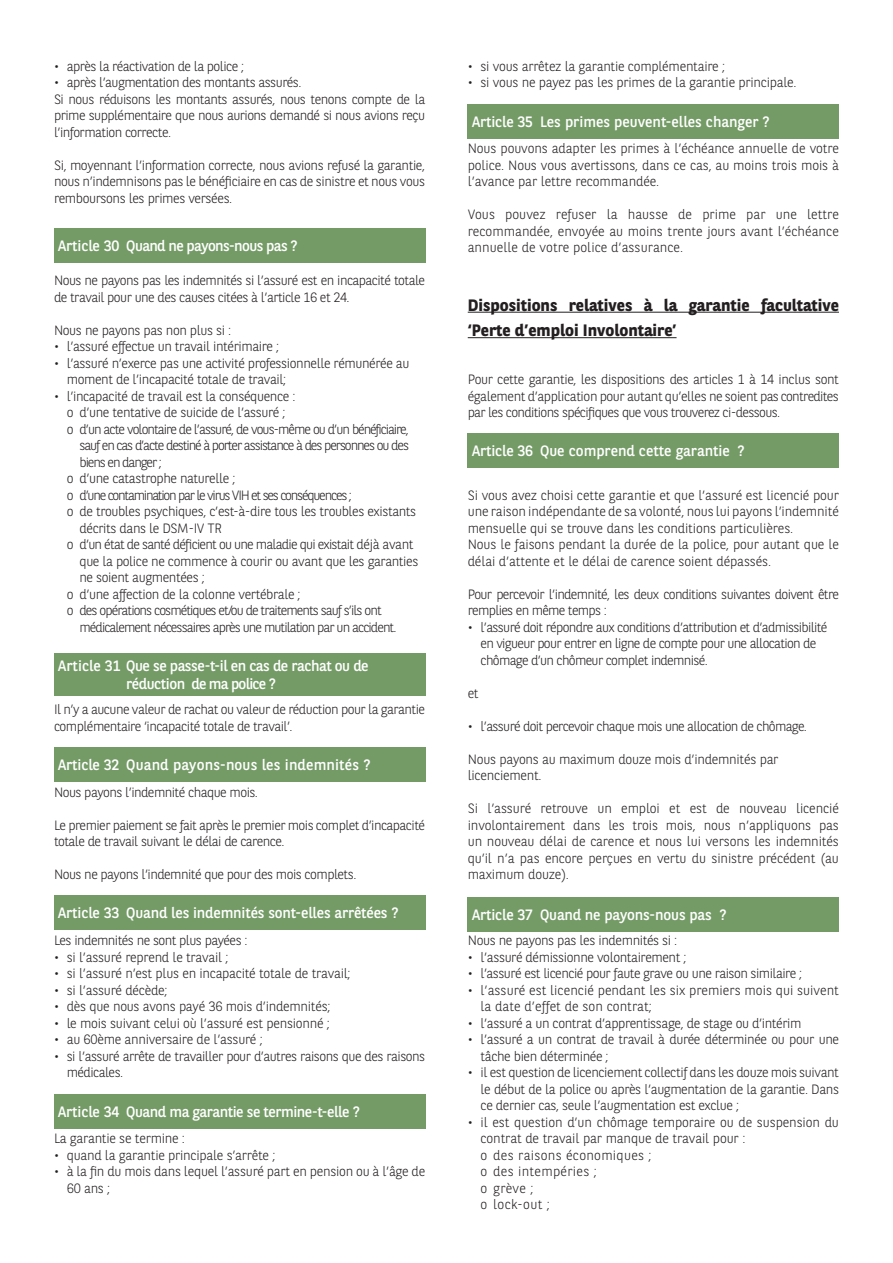
<style>
.page{position:relative;width:893px;height:1263px;background:#fff}
.page>*{position:absolute;margin:0;border:0;box-sizing:border-box;transform-origin:0 0}
.t1{font:700 16.5px/25.5px "BNPP Sans";color:#231f20}
.t2{font:15px "BNPP Sans";letter-spacing:-.01em;color:#fff}
.t3{font:15px/18px "BNPP Sans";letter-spacing:-.03em;color:#fff}
.t4{font:15px "BNPP Sans";letter-spacing:.01em;color:#fff}
.t5{font:15px "BNPP Sans";letter-spacing:-.04em;color:#fff}
.t6{font:300 13.5px/16.5px "BNPP Sans";letter-spacing:-.03em;color:#231f20}
.t7{font:300 13.5px/16.5px "BNPP Sans";letter-spacing:-.01em;color:#231f20}
.t8{font:300 13.5px/16.5px "BNPP Sans";letter-spacing:-.05em;color:#231f20}
.t9{font:300 13.5px "BNPP Sans";letter-spacing:-.07em;color:#231f20}
.t10{font:300 13.5px/16.5px "BNPP Sans";color:#231f20}
.t11{font:300 13.5px "BNPP Sans";letter-spacing:-.08em;color:#231f20}
.t12{font:300 13.5px "BNPP Sans";letter-spacing:-.06em;color:#231f20}
.t13{font:300 13.5px "BNPP Sans";letter-spacing:-.09em;color:#231f20}
</style>
<div class="page">
<div style="left:54px;top:228px;width:371px;height:34px;background:#749b66"></div>
<div style="left:54px;top:653px;width:371px;height:43px;background:#749b66"></div>
<div style="left:54px;top:747px;width:371px;height:34px;background:#749b66"></div>
<div style="left:54px;top:896px;width:371px;height:34px;background:#749b66"></div>
<div style="left:54px;top:1094px;width:371px;height:34px;background:#749b66"></div>
<hr style="left:468px;top:312px;width:371px;height:1px;background:#231f20">
<hr style="left:468px;top:337px;width:209px;height:1px;background:#231f20">
<div style="left:468px;top:104px;width:371px;height:34px;background:#749b66"></div>
<div style="left:468px;top:434px;width:371px;height:34px;background:#749b66"></div>
<div style="left:468px;top:897px;width:371px;height:34px;background:#749b66"></div>
<p class="t6" style="left:54px;top:57px;width:192px">• après la réactivation de la police ;</p>
<p class="t6" style="left:54px;top:73px;width:373px">• après l’augmentation des montants assurés.<br>Si nous réduisons les montants assurés, nous tenons compte de la prime supplémentaire que nous aurions demandé si nous avions reçu l’information correcte.</p>
<p class="t6" style="left:54px;top:156px;width:373px;text-align:justify">Si, moyennant l’information correcte, nous avions refusé la garantie, nous n’indemnisons pas le bénéficiaire en cas de sinistre et nous vous remboursons les primes versées.</p>
<p class="t5" style="left:58px;top:235px;width:241px">Article 30 Quand ne payons-nous pas ?</p>
<p class="t6" style="left:54px;top:271px;width:373px">Nous ne payons pas les indemnités si l’assuré est en incapacité totale de travail pour une des causes citées à l’article 16 et 24.</p>
<p class="t6" style="left:54px;top:321px;width:179px">Nous ne payons pas non plus si :</p>
<p class="t6" style="left:54px;top:337px;width:227px">• l’assuré effectue un travail intérimaire ;</p>
<p class="t6" style="left:67px;top:354px;width:344px;text-indent:-13px">• l’assuré n’exerce pas une activité professionnelle rémunérée au moment de l’incapacité totale de travail;</p>
<p class="t6" style="left:54px;top:387px;width:243px">• l’incapacité de travail est la conséquence :</p>
<p class="t6" style="left:67px;top:403px;width:220px">o d’une tentative de suicide de l’assuré ;</p>
<p class="t9" style="left:67px;top:420px;width:344px">o d’un acte volontaire de l’assuré, de vous-même ou d’un bénéficiaire,</p>
<p class="t11" style="left:80px;top:436px;width:331px">sauf en cas d’acte destiné à porter assistance à des personnes ou des</p>
<p class="t11" style="left:80px;top:453px;width:84px">biens en danger ;</p>
<p class="t6" style="left:67px;top:469px;width:170px">o d’une catastrophe naturelle ;</p>
<p class="t13" style="left:67px;top:486px;width:287px">o d’une contamination par le virus VIH et ses conséquences ;</p>
<p class="t6" style="left:67px;top:502px;width:351px">o de troubles psychiques, c’est-à-dire tous les troubles existants</p>
<p class="t6" style="left:80px;top:519px;width:144px">décrits dans le DSM-IV TR</p>
<p class="t12" style="left:67px;top:535px;width:348px">o d’un état de santé déficient ou une maladie qui existait déjà avant</p>
<p class="t6" style="left:80px;top:552px;width:340px">que la police ne commence à courir ou avant que les garanties</p>
<p class="t6" style="left:80px;top:568px;width:127px">ne soient augmentées ;</p>
<p class="t6" style="left:67px;top:585px;width:235px">o d’une affection de la colonne vertébrale ;</p>
<p class="t9" style="left:67px;top:601px;width:317px">o des opérations cosmétiques et/ou de traitements sauf s’ils ont</p>
<p class="t9" style="left:80px;top:618px;width:318px">médicalement nécessaires après une mutilation par un accident.</p>
<p class="t3" style="left:126px;top:656px;width:244px;text-indent:-68px">Article 31 Que se passe-t-il en cas de rachat ou de réduction de ma police ?</p>
<p class="t6" style="left:54px;top:700px;width:373px">Il n’y a aucune valeur de rachat ou valeur de réduction pour la garantie complémentaire ‘incapacité totale de travail’.</p>
<p class="t4" style="left:58px;top:754px;width:314px">Article 32 Quand payons-nous les indemnités ?</p>
<p class="t6" style="left:54px;top:783px;width:206px">Nous payons l’indemnité chaque mois.</p>
<p class="t6" style="left:54px;top:816px;width:373px">Le premier paiement se fait après le premier mois complet d’incapacité totale de travail suivant le délai de carence.</p>
<p class="t6" style="left:54px;top:865px;width:304px">Nous ne payons l’indemnité que pour des mois complets.</p>
<p class="t2" style="left:58px;top:903px;width:342px">Article 33 Quand les indemnités sont-elles arrêtées ?</p>
<p class="t6" style="left:54px;top:931px;width:195px">Les indemnités ne sont plus payées :</p>
<p class="t6" style="left:54px;top:948px;width:176px">• si l’assuré reprend le travail ;</p>
<p class="t6" style="left:54px;top:964px;width:298px">• si l’assuré n’est plus en incapacité totale de travail;</p>
<p class="t6" style="left:54px;top:981px;width:115px">• si l’assuré décède;</p>
<p class="t6" style="left:54px;top:997px;width:278px">• dès que nous avons payé 36 mois d’indemnités;</p>
<p class="t6" style="left:54px;top:1014px;width:277px">• le mois suivant celui où l’assuré est pensionné ;</p>
<p class="t6" style="left:54px;top:1030px;width:210px">• au 60ème anniversaire de l’assuré ;</p>
<p class="t6" style="left:67px;top:1047px;width:360px;text-indent:-13px">• si l’assuré arrête de travailler pour d’autres raisons que des raisons médicales.</p>
<p class="t3" style="left:58px;top:1102px;width:303px">Article 34 Quand ma garantie se termine-t-elle ?</p>
<p class="t6" style="left:54px;top:1129px;width:133px">La garantie se termine :</p>
<p class="t6" style="left:54px;top:1146px;width:223px">• quand la garantie principale s’arrête ;</p>
<p class="t6" style="left:67px;top:1162px;width:360px;text-indent:-13px">• à la fin du mois dans lequel l’assuré part en pension ou à l’âge de<br>60 ans ;</p>
<p class="t6" style="left:468px;top:57px;width:259px">• si vous arrêtez la garantie complémentaire ;</p>
<p class="t6" style="left:468px;top:73px;width:330px">• si vous ne payez pas les primes de la garantie principale.</p>
<p class="t2" style="left:472px;top:111px;width:299px">Article 35 Les primes peuvent-elles changer ?</p>
<p class="t6" style="left:468px;top:139px;width:373px;text-align:justify">Nous pouvons adapter les primes à l’échéance annuelle de votre police. Nous vous avertissons, dans ce cas, au moins trois mois à l’avance par lettre recommandée.</p>
<p class="t6" style="left:468px;top:205px;width:373px;text-align:justify">Vous pouvez refuser la hausse de prime par une lettre recommandée, envoyée au moins trente jours avant l’échéance annuelle de votre police d’assurance.</p>
<p class="t1" style="left:468px;top:291px;width:373px">Dispositions relatives à la garantie facultative ‘Perte d’emploi Involontaire’</p>
<p class="t6" style="left:468px;top:370px;width:373px;text-align:justify">Pour cette garantie, les dispositions des articles 1 à 14 inclus sont également d’application pour autant qu’elles ne soient pas contredites par les conditions spécifiques que vous trouverez ci-dessous.</p>
<p class="t2" style="left:472px;top:441px;width:274px">Article 36 Que comprend cette garantie ?</p>
<p class="t7" style="left:468px;top:486px;width:373px">Si vous avez choisi cette garantie et que l’assuré est licencié pour une raison indépendante de sa volonté, nous lui payons l’indemnité mensuelle qui se trouve dans les conditions particulières.<br>Nous le faisons pendant la durée de la police, pour autant que le délai d’attente et le délai de carence soient dépassés.</p>
<p class="t8" style="left:468px;top:585px;width:373px">Pour percevoir l’indemnité, les deux conditions suivantes doivent être remplies en même temps :</p>
<p class="t8" style="left:480px;top:618px;width:348px;text-indent:-13px">• l’assuré doit répondre aux conditions d’attribution et d’admissibilité en vigueur pour entrer en ligne de compte pour une allocation de chômage d’un chômeur complet indemnisé.</p>
<p class="t6" style="left:468px;top:684px;width:12px">et</p>
<p class="t8" style="left:468px;top:717px;width:341px">• l’assuré doit percevoir chaque mois une allocation de chômage.</p>
<p class="t6" style="left:468px;top:750px;width:312px">Nous payons au maximum douze mois d’indemnités par licenciement.</p>
<p class="t6" style="left:468px;top:799px;width:373px;text-align:justify">Si l’assuré retrouve un emploi et est de nouveau licencié involontairement dans les trois mois, nous n’appliquons pas un nouveau délai de carence et nous lui versons les indemnités qu’il n’a pas encore perçues en vertu du sinistre précédent (au maximum douze).</p>
<p class="t2" style="left:472px;top:904px;width:256px">Article 37 Quand ne payons-nous pas ?</p>
<p class="t6" style="left:468px;top:931px;width:211px">Nous ne payons pas les indemnités si :</p>
<p class="t6" style="left:468px;top:948px;width:220px">• l’assuré démissionne volontairement ;</p>
<p class="t6" style="left:468px;top:964px;width:336px">• l’assuré est licencié pour faute grave ou une raison similaire ;</p>
<p class="t10" style="left:481px;top:981px;width:360px;text-indent:-13px">• l’assuré est licencié pendant les six premiers mois qui suivent la date d’effet de son contrat;</p>
<p class="t6" style="left:468px;top:1014px;width:335px">• l’assuré a un contrat d’apprentissage, de stage ou d’intérim</p>
<p class="t6" style="left:481px;top:1030px;width:360px;text-indent:-13px">• l’assuré a un contrat de travail à durée déterminée ou pour une tâche bien déterminée ;</p>
<p class="t6" style="left:481px;top:1063px;width:360px;text-align:justify;text-indent:-13px">• il est question de licenciement collectif dans les douze mois suivant le début de la police ou après l’augmentation de la garantie. Dans ce dernier cas, seule l’augmentation est exclue ;</p>
<p class="t7" style="left:480px;top:1113px;width:360px;text-indent:-13px">• il est question d’un chômage temporaire ou de suspension du contrat de travail par manque de travail pour :<br>o des raisons économiques ;<br>o des intempéries ;<br>o grève ;<br>o lock-out ;</p>
</div>
